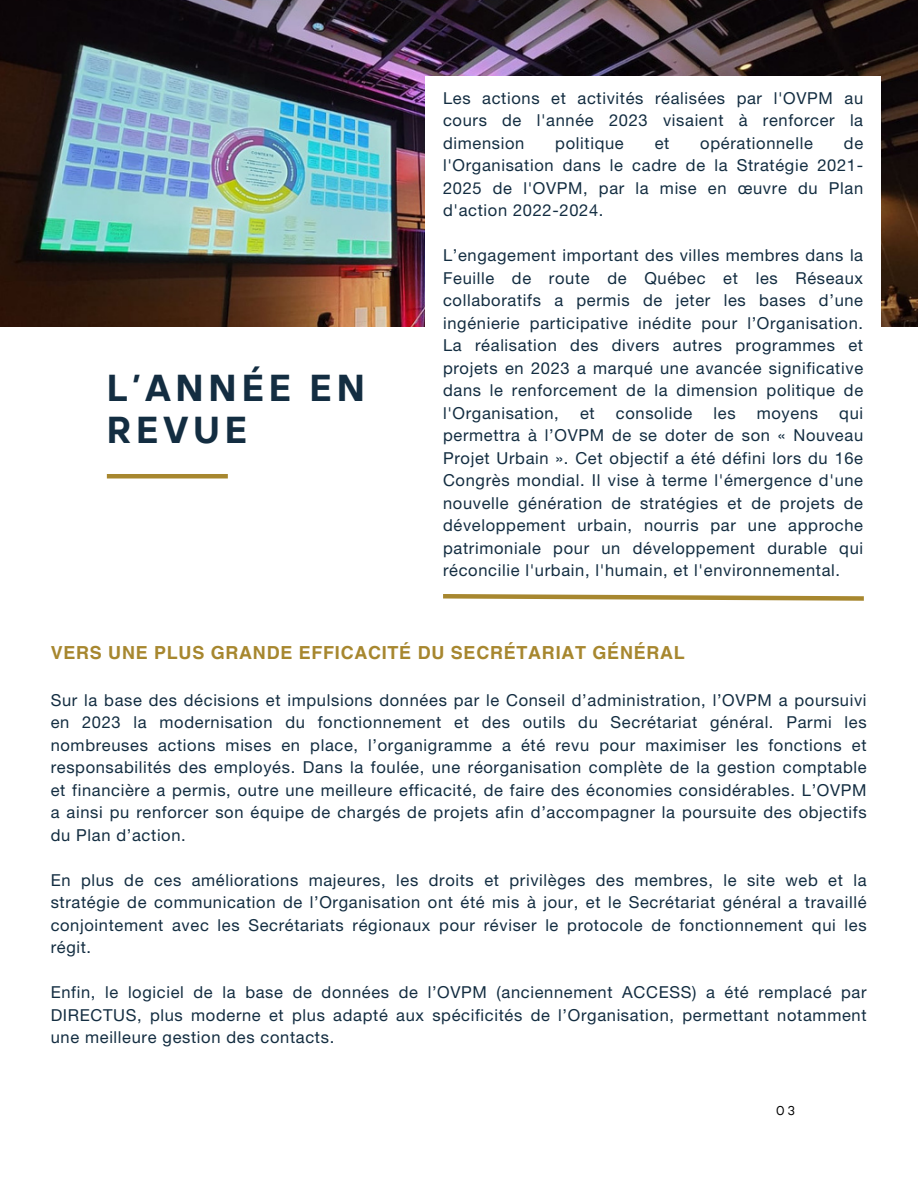
<style>
.page{position:relative;width:918px;height:1188px;background:#fff}
.page>*{position:absolute;margin:0;border:0;box-sizing:border-box;transform-origin:0 0}
.t1{font:700 37.35px/41.2px "TT Interphases";letter-spacing:.13em;color:#132d41}
.t2{font:700 18px "Helvetica LT Pro";letter-spacing:.04em;color:#a7872f}
.t3{font:16.5px/22.5px "Helvetica Neue LT Std";letter-spacing:.04em;color:#132d41;text-align:justify}
.t4{font:12.75px "TT Interphases";color:#000001}
</style>
<div class="page">
<img style="left:0;top:0;width:918px;height:326px">
<hr style="left:107px;top:474px;width:121px;height:4px;background:#a7872f">
<div style="left:426px;top:76px;width:455px;height:496px;background:#fff"></div>
<svg style="left:443px;top:594px;width:421px;height:7px"></svg>
<h1 class="t1" style="left:107px;top:367px;width:260px">L’ANNÉE EN<br>REVUE</h1>
<p class="t3" style="left:443px;top:89px;width:422px">Les actions et activités réalisées par l'OVPM au cours de l'année 2023 visaient à renforcer la dimension</p>
<p class="t3" style="left:555px;top:134px;width:70px">politique</p>
<p class="t3" style="left:655px;top:134px;width:16px">et</p>
<p class="t3" style="left:700px;top:134px;width:114px">opérationnelle</p>
<p class="t3" style="left:443px;top:134px;width:422px;text-indent:401px">de l'Organisation dans le cadre de la Stratégie 2021- 2025 de l'OVPM, par la mise en œuvre du Plan d'action 2022-2024.</p>
<p class="t3" style="left:443px;top:246px;width:422px">L’engagement important des villes membres dans la Feuille de route de Québec et les Réseaux collaboratifs a permis de jeter les bases d’une ingénierie participative inédite pour l’Organisation.<br>La réalisation des divers autres programmes et projets en 2023 a marqué une avancée significative dans le renforcement de la dimension politique de l'Organisation,</p>
<p class="t3" style="left:443px;top:404px;width:422px;text-indent:396px">qui permettra à l’OVPM de se doter de son « Nouveau Projet Urbain ». Cet objectif a été défini lors du 16e Congrès mondial. Il vise à terme l'émergence d'une nouvelle génération de stratégies et de projets de développement urbain, nourris par une approche patrimoniale pour un développement durable qui réconcilie l'urbain, l'humain, et l'environnemental.</p>
<p class="t3" style="left:580px;top:404px;width:16px">et</p>
<p class="t3" style="left:616px;top:404px;width:78px">consolide</p>
<p class="t3" style="left:714px;top:404px;width:24px">les</p>
<p class="t3" style="left:757px;top:404px;width:63px">moyens</p>
<h2 class="t2" style="left:51px;top:646px;width:636px">VERS UNE PLUS GRANDE EFFICACITÉ DU SECRÉTARIAT GÉNÉRAL</h2>
<p class="t3" style="left:51px;top:691px;width:817px">Sur la base des décisions et impulsions données par le Conseil d’administration, l’OVPM a poursuivi en 2023 la modernisation du fonctionnement et des outils du Secrétariat général. Parmi les nombreuses actions mises en place, l’organigramme a été revu pour maximiser les fonctions et responsabilités des employés. Dans la foulée, une réorganisation complète de la gestion comptable et financière a permis, outre une meilleure efficacité, de faire des économies considérables. L’OVPM a ainsi pu renforcer son équipe de chargés de projets afin d’accompagner la poursuite des objectifs du Plan d’action.</p>
<p class="t3" style="left:51px;top:871px;width:817px">En plus de ces améliorations majeures, les droits et privilèges des membres, le site web et la stratégie de communication de l’Organisation ont été mis à jour, et le Secrétariat général a travaillé conjointement avec les Secrétariats régionaux pour réviser le protocole de fonctionnement qui les régit.</p>
<p class="t3" style="left:51px;top:984px;width:817px">Enfin, le logiciel de la base de données de l’OVPM (anciennement ACCESS) a été remplacé par DIRECTUS, plus moderne et plus adapté aux spécificités de l’Organisation, permettant notamment une meilleure gestion des contacts.</p>
<p class="t4" style="left:776px;top:1102px;width:20px">03</p>
</div>
